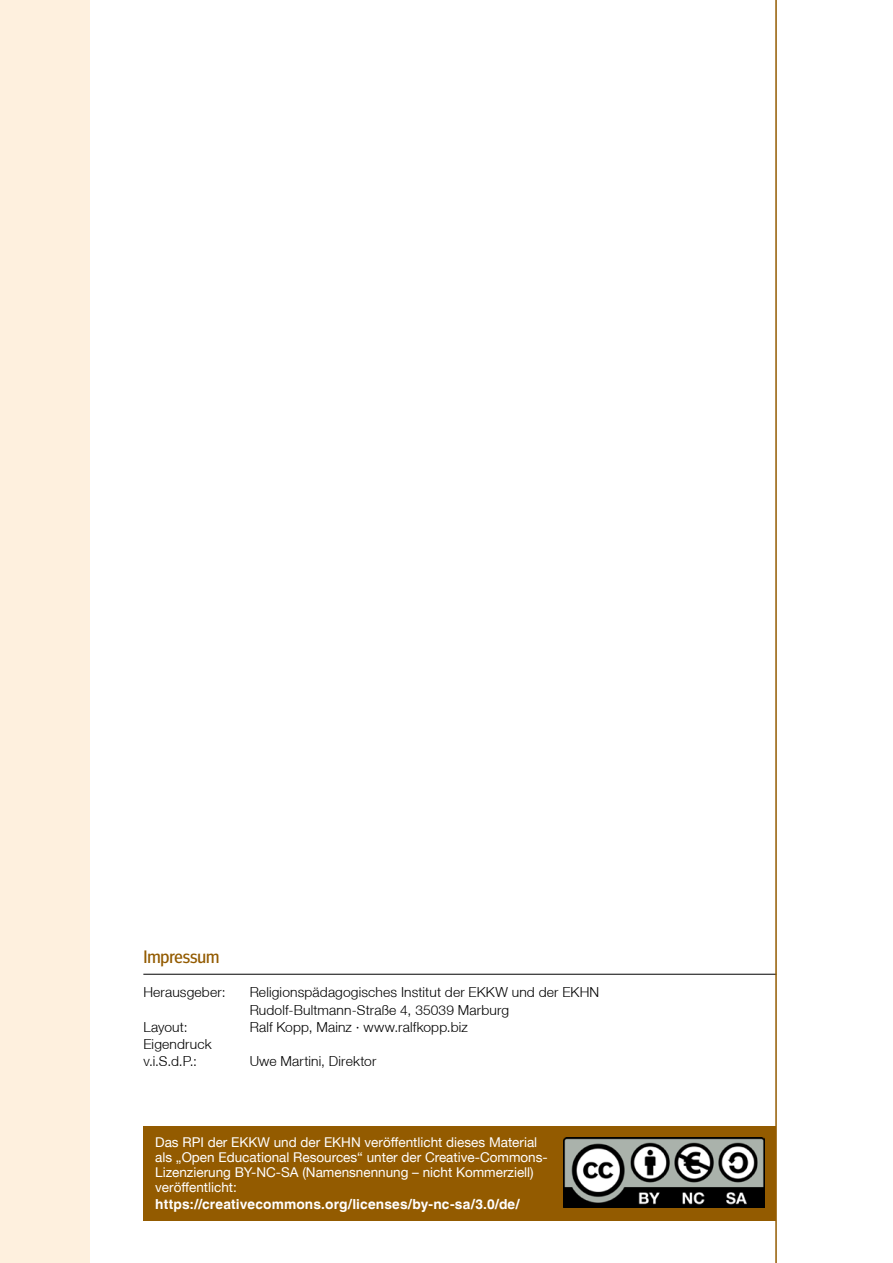
<style>
.page{position:relative;width:893px;height:1263px;background:#fff}
.page>*{position:absolute;margin:0;border:0;box-sizing:border-box;transform-origin:0 0}
.t1{font:18px "Meta Headline OT";letter-spacing:-.005em;color:#935b00}
.t2{font:300 13.8px/17.2px "Helvetica Neue LT";letter-spacing:.01em;color:#000}
.t3{font:700 13.8px "Helvetica LT";letter-spacing:.01em;color:#fff}
.t4{font:13.5px/15px "Helvetica Neue LT";color:#fff}
</style>
<div class="page">
<hr style="left:143px;top:974px;width:633px;height:1px;background:#000">
<div style="left:143px;top:1125px;width:633px;height:95px;background:#935b00"></div>
<img style="left:563px;top:1137px;width:202px;height:70px">
<hr style="left:775px;top:0;width:2px;height:1263px;background:#935b00">
<div style="left:0;top:0;width:89px;height:1263px;background:#fef0de"></div>
<h1 class="t1" style="left:143px;top:946px;width:77px">Impressum</h1>
<p class="t2" style="left:143px;top:983px;width:84px">Herausgeber:</p>
<p class="t2" style="left:250px;top:983px;width:351px">Religionspädagogisches Institut der EKKW und der EKHN<br>Rudolf-Bultmann-Straße 4, 35039 Marburg</p>
<p class="t2" style="left:143px;top:1018px;width:46px">Layout:</p>
<p class="t2" style="left:250px;top:1018px;width:220px">Ralf Kopp, Mainz · www.ralfkopp.biz</p>
<p class="t2" style="left:143px;top:1035px;width:70px">Eigendruck v.i.S.d.P.:</p>
<p class="t2" style="left:250px;top:1052px;width:128px">Uwe Martini, Direktor</p>
<p class="t4" style="left:155px;top:1134px;width:394px">Das RPI der EKKW und der EKHN veröffentlicht dieses Material als „Open Educational Resources“ unter der Creative-Commons-Lizenzierung BY-NC-SA (Namensnennung – nicht Kommerziell) veröffentlicht:</p>
<p class="t3" style="left:155px;top:1196px;width:366px">https://creativecommons.org/licenses/by-nc-sa/3.0/de/</p>
</div>
